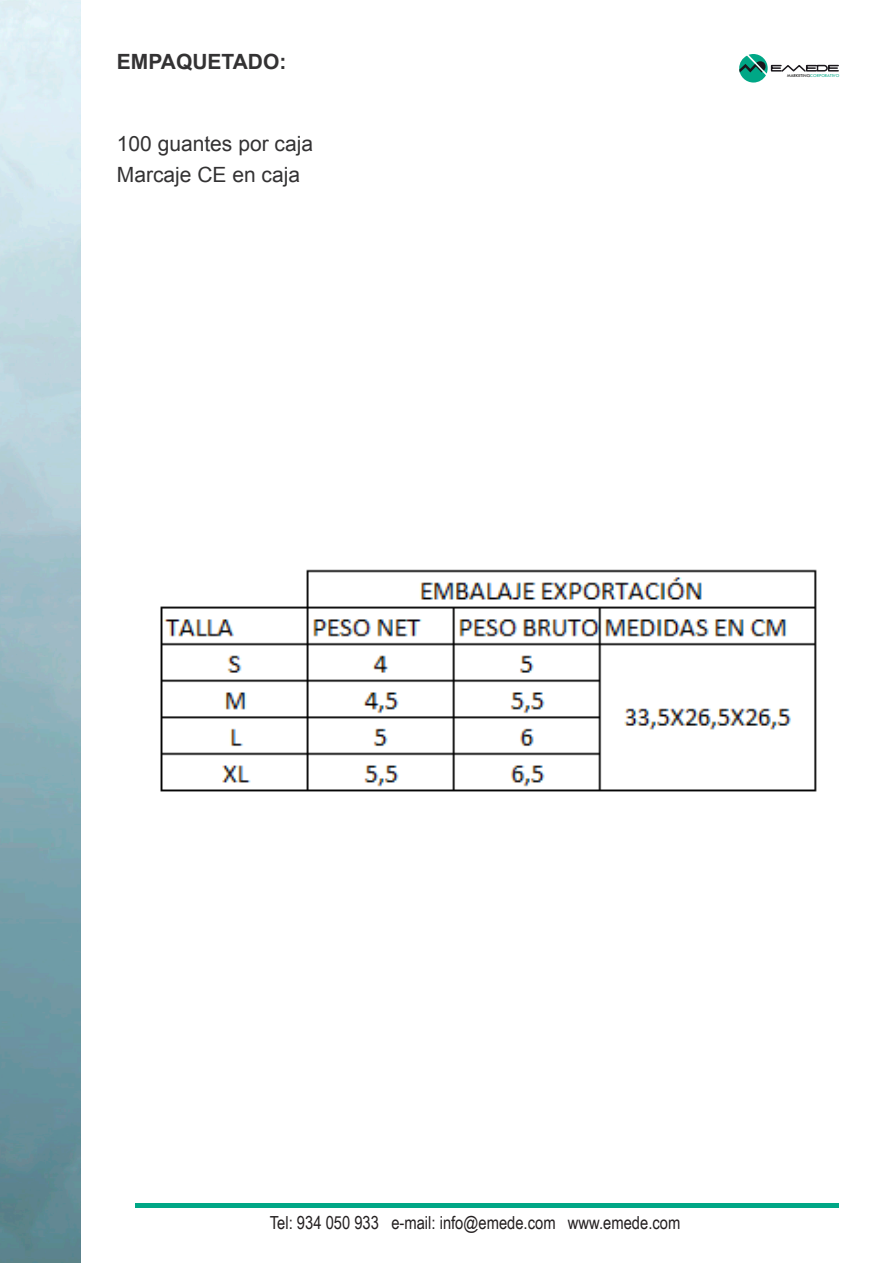
<style>
.page{position:relative;width:893px;height:1263px;background:#fff}
.page>*{position:absolute;margin:0;border:0;box-sizing:border-box;transform-origin:0 0}
.t1{font:21px "Arial";color:#333233}
.t2{font:700 21px "Arial";color:#333233}
.t3{font:18px "Arial Narrow";color:#231f20}
.t4{font:4.65px "Tw Cen";color:#00a786}
.s1{color:#000}
</style>
<div class="page">
<svg style="left:739px;top:54px;width:100px;height:29px"></svg>
<img style="left:0;top:0;width:81px;height:1263px">
<hr style="left:135px;top:1204px;width:704px;height:4px;background:#00a786">
<img style="left:160px;top:569px;width:657px;height:223px">
<p class="t2" style="left:117px;top:48px;width:171px">EMPAQUETADO:</p>
<p class="t1" style="left:117px;top:130px;width:198px">100 guantes por caja</p>
<p class="t1" style="left:117px;top:161px;width:185px">Marcaje CE en caja</p>
<p class="t4" style="left:787px;top:72px;width:54px"><span class="s1">MARKETING</span>CORPORATIVO</p>
<p class="t3" style="left:270px;top:1209px;width:412px">Tel: 934 050 933 e-mail: info@emede.com www.emede.com</p>
</div>
